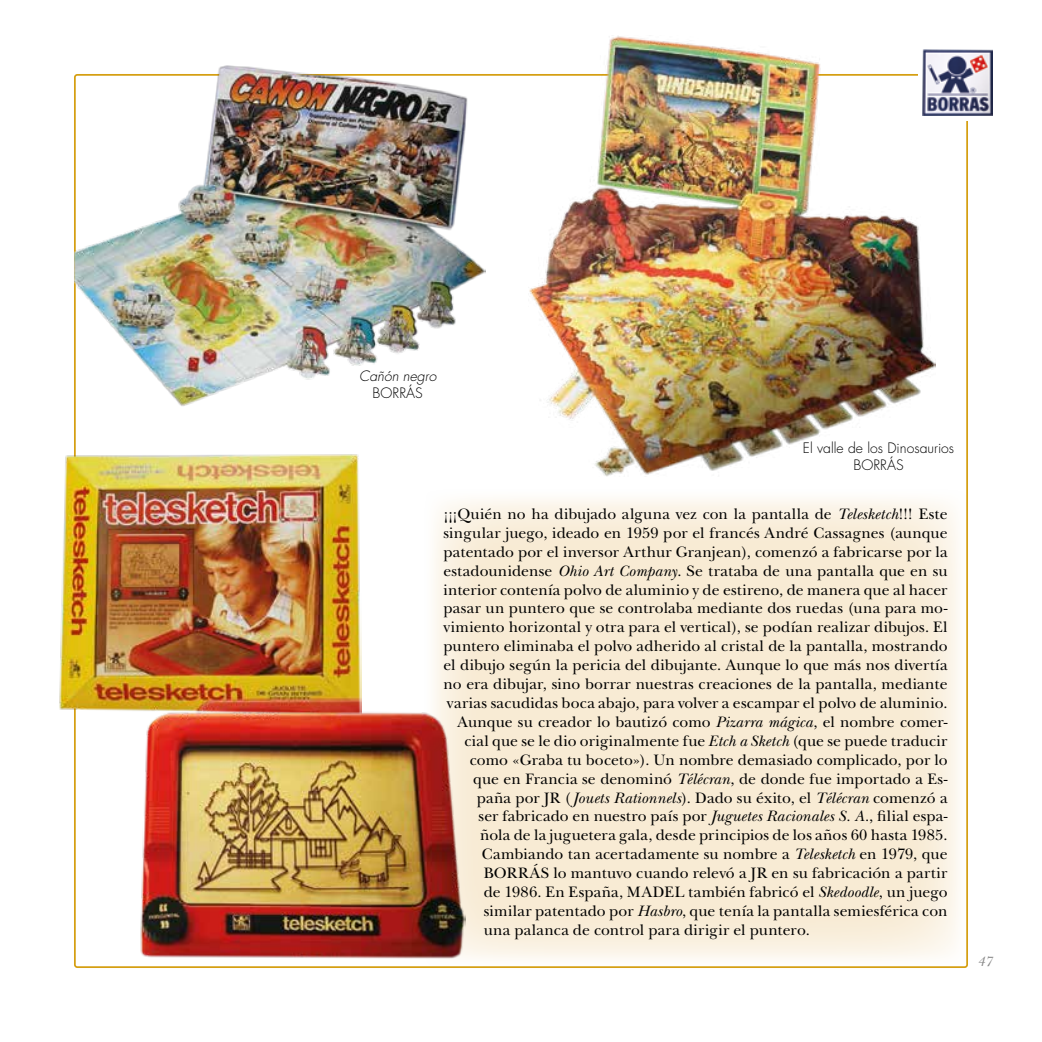
<style>
.page{position:relative;width:1042px;height:1042px;background:#fff}
.page>*{position:absolute;margin:0;border:0;box-sizing:border-box;transform-origin:0 0}
.t1{font:15.75px "New Baskerville Std";color:#000}
.t2{font:300 14px/16.8px "Futura Std";color:#000;text-align:center}
.t3{font:italic 300 14px "Futura Std";color:#000}
.t4{font:italic 14px "New Baskerville Std";color:#878787}
.s1{font-style:italic}
</style>
<div class="page">
<svg style="left:935px;top:49px;width:58px;height:67px"></svg>
<img style="left:935px;top:50px;width:57px;height:66px">
<svg style="left:424px;top:488px;width:543px;height:480px;background:#f8edd9"></svg>
<img style="left:528px;top:36px;width:407px;height:441px">
<img style="left:74px;top:65px;width:411px;height:341px">
<img style="left:59px;top:453px;width:303px;height:262px">
<img style="left:140px;top:710px;width:325px;height:248px">
<p class="t3" style="left:359px;top:367px;width:79px">Cañón negro</p>
<p class="t2" style="left:373px;top:384px;width:52px">BORRÁS</p>
<p class="t2" style="left:803px;top:440px;width:153px">El valle de los Dinosaurios<br>BORRÁS</p>
<p class="t1" style="left:443px;top:505px;width:505px">¡¡¡Quién no ha dibujado alguna vez con la pantalla de <span class="s1">Telesketch</span>!!! Este</p>
<p class="t1" style="left:443px;top:523px;width:505px">singular juego, ideado en 1959 por el francés André Cassagnes (aunque</p>
<p class="t1" style="left:443px;top:542px;width:506px">patentado por el inversor Arthur Granjean), comenzó a fabricarse por la</p>
<p class="t1" style="left:443px;top:561px;width:506px">estadounidense <span class="s1">Ohio Art Company</span>. Se trataba de una pantalla que en su</p>
<p class="t1" style="left:443px;top:580px;width:505px">interior contenía polvo de aluminio y de estireno, de manera que al hacer</p>
<p class="t1" style="left:443px;top:599px;width:506px">pasar un puntero que se controlaba mediante dos ruedas (una para mo-</p>
<p class="t1" style="left:443px;top:618px;width:505px">vimiento horizontal y otra para el vertical), se podían realizar dibujos. El</p>
<p class="t1" style="left:443px;top:637px;width:505px">puntero eliminaba el polvo adherido al cristal de la pantalla, mostrando</p>
<p class="t1" style="left:443px;top:656px;width:506px">el dibujo según la pericia del dibujante. Aunque lo que más nos divertía</p>
<p class="t1" style="left:443px;top:675px;width:505px">no era dibujar, sino borrar nuestras creaciones de la pantalla, mediante</p>
<p class="t1" style="left:447px;top:694px;width:502px">varias sacudidas boca abajo, para volver a escampar el polvo de aluminio.</p>
<p class="t1" style="left:457px;top:712px;width:492px">Aunque su creador lo bautizó como <span class="s1">Pizarra mágica</span>, el nombre comer-</p>
<p class="t1" style="left:464px;top:731px;width:484px">cial que se le dio originalmente fue <span class="s1">Etch a Sketch</span> (que se puede traducir</p>
<p class="t1" style="left:470px;top:750px;width:479px">como «Graba tu boceto»). Un nombre demasiado complicado, por lo</p>
<p class="t1" style="left:473px;top:769px;width:476px">que en Francia se denominó <span class="s1">Télécran</span>, de donde fue importado a Es-</p>
<p class="t1" style="left:477px;top:788px;width:472px">paña por JR (<span class="s1">Jouets Rationnels</span>). Dado su éxito, el <span class="s1">Télécran</span> comenzó a</p>
<p class="t1" style="left:478px;top:807px;width:471px">ser fabricado en nuestro país por <span class="s1">Juguetes Racionales S. A.</span>, filial espa-</p>
<p class="t1" style="left:480px;top:826px;width:469px">ñola de la juguetera gala, desde principios de los años 60 hasta 1985.</p>
<p class="t1" style="left:482px;top:845px;width:467px">Cambiando tan acertadamente su nombre a <span class="s1">Telesketch</span> en 1979, que</p>
<p class="t1" style="left:484px;top:864px;width:465px">BORRÁS lo mantuvo cuando relevó a JR en su fabricación a partir</p>
<p class="t1" style="left:484px;top:883px;width:465px">de 1986. En España, MADEL también fabricó el <span class="s1">Skedoodle</span>, un juego</p>
<p class="t1" style="left:484px;top:901px;width:465px">similar patentado por <span class="s1">Hasbro</span>, que tenía la pantalla semiesférica con</p>
<p class="t1" style="left:484px;top:920px;width:327px">una palanca de control para dirigir el puntero.</p>
<p class="t4" style="left:977px;top:953px;width:16px">47</p>
</div>
